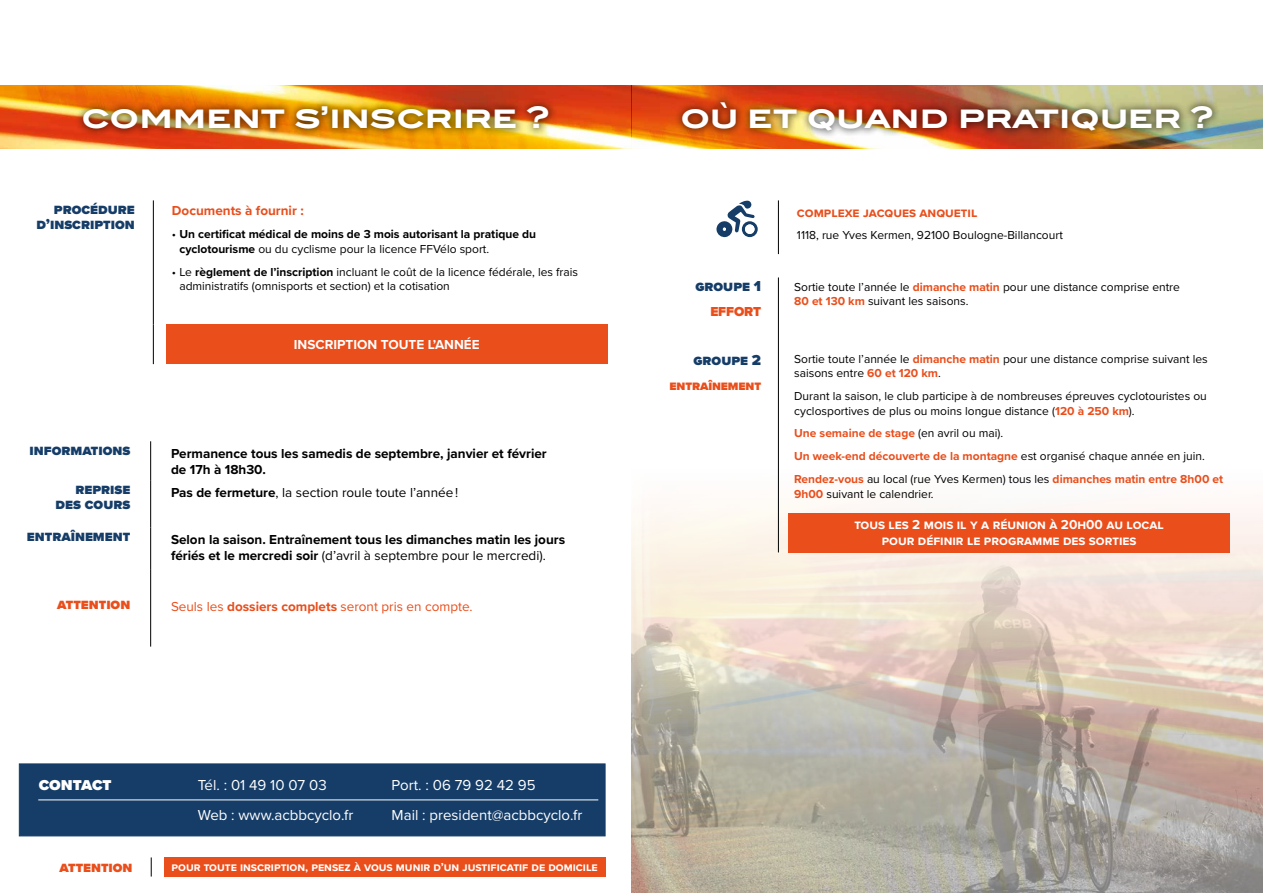
<style>
.page{position:relative;width:1263px;height:893px;background:#fff}
.page>*{position:absolute;margin:0;border:0;box-sizing:border-box;transform-origin:0 0}
.t1{font:700 30px "Blair ITC Std";color:#fff}
.t2{font:900 18px "Proxima Nova";color:#fff}
.t3{font:15px/29.5px "Proxima Nova";color:#fff}
.t4{font:900 15px/15px "Proxima Nova";color:#153d68;text-align:right}
.t5{font:900 15px "Proxima Nova";color:#e94e1b}
.t6{font:700 13.5px/16.2px "Proxima Nova";color:#000}
.t7{font:700 13.5px/16.2px "Proxima Nova";color:#fff;text-align:center}
.t8{font:13.5px "Proxima Nova";color:#e94e1b}
.t9{font:13.5px "Proxima Nova";color:#000}
.t10{font:700 13.5px "Proxima Nova";color:#e94e1b}
.t11{font:900 13.5px "Proxima Nova";letter-spacing:-.01em;color:#e94e1b}
.t12{font:12px/14.4px "Proxima Nova";color:#000}
.t13{font:700 12px/23px "Proxima Nova";color:#e94e1b}
.t14{font:700 12px/14.4px "Proxima Nova";color:#000}
.t15{font:700 12px "Proxima Nova";color:#fff}
.s1{font-weight:400}
.s2{font-weight:700}
.s3{font-weight:700;color:#e94e1b}
.s4{font-weight:400;color:#000}
</style>
<div class="page">
<div style="left:164px;top:857px;width:442px;height:19px;background:#e94e1b"></div>
<svg style="left:151px;top:857px;width:1px;height:19px"></svg>
<img style="left:0;top:85px;width:1263px;height:64px">
<div style="left:75px;top:97px;width:482px;height:41px;background:#000;opacity:.5"></div>
<div style="left:673px;top:93px;width:548px;height:47px;background:#000;opacity:.5"></div>
<svg style="left:716px;top:201px;width:42px;height:37px"></svg>
<div style="left:745px;top:224px;width:9px;height:10px;background:#fff;border-radius:50%"></div>
<div style="left:19px;top:764px;width:586px;height:72px;background:#153d68"></div>
<hr style="left:150px;top:441px;width:1px;height:39px;background:#000">
<hr style="left:150px;top:480px;width:1px;height:47px;background:#000">
<hr style="left:150px;top:527px;width:1px;height:43px;background:#000">
<hr style="left:150px;top:570px;width:1px;height:77px;background:#000">
<div style="left:166px;top:324px;width:442px;height:40px;background:#e94e1b"></div>
<hr style="left:153px;top:200px;width:1px;height:124px;background:#000">
<hr style="left:153px;top:324px;width:1px;height:40px;background:#000">
<img style="left:631px;top:469px;width:632px;height:424px">
<hr style="left:38px;top:800px;width:560px;height:1px;background:#fff">
<hr style="left:778px;top:277px;width:1px;height:275px;background:#000">
<div style="left:788px;top:513px;width:442px;height:39px;background:#e94e1b"></div>
<hr style="left:778px;top:200px;width:1px;height:54px;background:#000">
<h1 class="t1" style="left:82px;top:99px;width:470px">COMMENT S’INSCRIRE ?</h1>
<h1 class="t1" style="left:681px;top:99px;width:535px">OÙ ET QUAND PRATIQUER ?</h1>
<p class="t4" style="left:37px;top:201px;width:100px">procédure d’inscription</p>
<p class="t10" style="left:172px;top:201px;width:133px">Documents à fournir :</p>
<p class="t14" style="left:179px;top:227px;width:358px;text-indent:-7px"><span class="s1">•</span> Un certificat médical de moins de 3 mois autorisant la pratique du cyclotourisme <span class="s1">ou du cyclisme pour la licence FFVélo sport.</span></p>
<p class="t12" style="left:179px;top:264px;width:400px;text-indent:-7px">• Le <span class="s2">règlement de l’inscription</span> incluant le coût de la licence fédérale, les frais administratifs (omnisports et section) et la cotisation</p>
<p class="t7" style="left:294px;top:336px;width:187px">INSCRIPTION TOUTE L’ANNÉE</p>
<p class="t4" style="left:30px;top:442px;width:102px">informations</p>
<p class="t6" style="left:171px;top:445px;width:377px">Permanence tous les samedis de septembre, janvier et février de 17h à 18h30.</p>
<p class="t4" style="left:56px;top:481px;width:76px">reprise des cours</p>
<p class="t9" style="left:171px;top:482px;width:289px"><span class="s2">Pas de fermeture</span>, la section roule toute l’année !</p>
<p class="t4" style="left:27px;top:528px;width:105px">entraînement</p>
<p class="t6" style="left:171px;top:531px;width:396px">Selon la saison. Entraînement tous les dimanches matin les jours fériés et le mercredi soir <span class="s1">(d’avril à septembre pour le mercredi).</span></p>
<p class="t5" style="left:57px;top:593px;width:75px">attention</p>
<p class="t8" style="left:171px;top:597px;width:303px">Seuls les <span class="s2">dossiers complets</span> seront pris en compte.</p>
<h2 class="t2" style="left:39px;top:771px;width:74px">contact</h2>
<p class="t3" style="left:198px;top:770px;width:157px">Tél. : 01 49 10 07 03<br>Web : www.acbbcyclo.fr</p>
<p class="t3" style="left:392px;top:770px;width:192px">Port. : 06 79 92 42 95<br>Mail : president@acbbcyclo.fr</p>
<p class="t5" style="left:60px;top:856px;width:75px">attention</p>
<p class="t15" style="left:172px;top:858px;width:428px">pour toute inscription, pensez à vous munir d’un justificatif de domicile</p>
<p class="t4" style="left:695px;top:278px;width:67px">groupe 1</p>
<p class="t11" style="left:710px;top:301px;width:52px">EFFORT</p>
<p class="t4" style="left:693px;top:352px;width:69px">groupe 2</p>
<p class="t11" style="left:670px;top:375px;width:93px">entraînement</p>
<p class="t10" style="left:797px;top:202px;width:182px">complexe jacques anquetil</p>
<p class="t12" style="left:797px;top:228px;width:267px">1118, rue Yves Kermen, 92100 Boulogne-Billancourt</p>
<p class="t12" style="left:794px;top:279px;width:387px">Sortie toute l’année le <span class="s3">dimanche matin</span> pour une distance comprise entre<br><span class="s3">80 et 130 km</span> suivant les saisons.</p>
<p class="t12" style="left:794px;top:351px;width:415px">Sortie toute l’année le <span class="s3">dimanche matin</span> pour une distance comprise suivant les saisons entre <span class="s3">60 et 120 km</span>.</p>
<p class="t12" style="left:794px;top:388px;width:414px">Durant la saison, le club participe à de nombreuses épreuves cyclotouristes ou cyclosportives de plus ou moins longue distance (<span class="s3">120 à 250 km</span>).</p>
<p class="t13" style="left:794px;top:422px;width:430px">Une semaine de stage <span class="s4">(en avril ou mai).<br></span>Un week-end découverte de la montagne <span class="s4">est organisé chaque année en juin.<br></span>Rendez-vous <span class="s4">au local (rue Yves Kermen) tous les</span> dimanches matin entre 8h00 et</p>
<p class="t12" style="left:794px;top:486px;width:141px"><span class="s3">9h00</span> suivant le calendrier.</p>
<p class="t7" style="left:854px;top:516px;width:311px">tous les 2 mois il y a réunion à 20h00 au local pour définir le programme des sorties</p>
</div>
